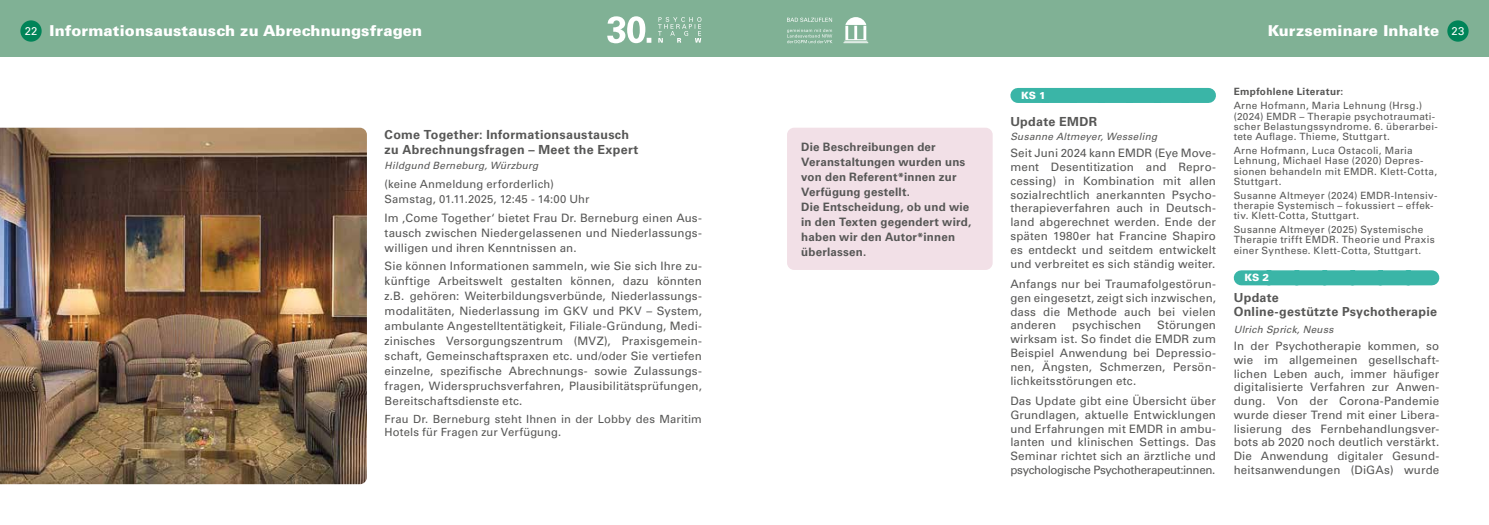
<style>
.page{position:relative;width:1489px;height:525px;background:#fff}
.page>*{position:absolute;margin:0;border:0;box-sizing:border-box;transform-origin:0 0}
.t1{font:900 15px "Univers LT Std";letter-spacing:.01em;color:#fff}
.t2{font:700 12.5px/15px "Univers LT Std";letter-spacing:.025em;color:#575756}
.t3{font:11.5px/13.8px "Univers LT Std";letter-spacing:.01em;color:#575756;text-align:justify}
.t4{font:700 11.5px/15px "Univers LT Std";letter-spacing:.015em;color:#575756}
.t5{font:11.25px/15px "Univers LT Std";letter-spacing:.01em;color:#575756}
.t6{font:11.25px "Univers LT Std";color:#fff}
.t7{font:10px/10.2px "Univers LT Std";letter-spacing:.03em;color:#575756}
.t8{font:italic 10px "Univers LT Std";letter-spacing:.025em;color:#575756}
.t9{font:700 10px "Univers LT Std";letter-spacing:.03em;color:#575756}
.t10{font:900 10px "Univers LT Std";color:#fff}
.s1{font-weight:400;font-size:11.25px}
</style>
<div class="page">
<div style="left:0;top:0;width:744px;height:57px;background:#80b195"></div>
<svg style="left:607px;top:16px;width:94px;height:27px"></svg>
<div style="left:744px;top:0;width:744px;height:57px;background:#80b195"></div>
<svg style="left:787px;top:17px;width:81px;height:26px"></svg>
<div style="left:1447px;top:20px;width:21px;height:22px;background:#008458;border-radius:50%"></div>
<div style="left:20px;top:20px;width:22px;height:22px;background:#008458;border-radius:50%"></div>
<div style="left:1017px;top:88px;width:191px;height:15px;background:#3ab5a7"></div>
<div style="left:1241px;top:270px;width:190px;height:15px;background:#3ab5a7"></div>
<div style="left:787px;top:128px;width:205px;height:142px;background:#f2e0e7;border-radius:7px"></div>
<img style="left:0;top:128px;width:367px;height:356px">
<h1 class="t1" style="left:25px;top:21px;width:399px"><span class="s1">22</span> Informationsaustausch zu Abrechnungsfragen</h1>
<p class="t6" style="left:1451px;top:24px;width:14px">23</p>
<h1 class="t1" style="left:1267px;top:21px;width:173px">Kurzseminare Inhalte</h1>
<p class="t2" style="left:384px;top:127px;width:255px">Come Together: Informationsaustausch zu Abrechnungsfragen – Meet the Expert</p>
<p class="t8" style="left:384px;top:159px;width:155px">Hildgund Berneburg, Würzburg</p>
<p class="t5" style="left:384px;top:176px;width:206px">(keine Anmeldung erforderlich)<br>Samstag, 01.11.2025, 12:45 - 14:00 Uhr</p>
<p class="t3" style="left:384px;top:210px;width:319px;line-height:15px">Im ‚Come Together‘ bietet Frau Dr. Berneburg einen Aus&shy;tausch zwischen Niedergelassenen und Niederlassungs&shy;willigen und ihren Kenntnissen an.</p>
<p class="t3" style="left:384px;top:259px;width:319px;line-height:15px">Sie können Informationen sammeln, wie Sie sich Ihre zu&shy;künftige Arbeitswelt gestalten können, dazu könnten z.B. gehören: Weiterbildungsverbünde, Niederlassungs&shy;modalitäten, Niederlassung im GKV und PKV – System, ambulante Angestelltentätigkeit, Filiale-Gründung, Medi&shy;zinisches Versorgungszentrum (MVZ), Praxisgemein&shy;schaft, Gemeinschaftspraxen etc. und/oder Sie vertiefen einzelne, spezifische Abrechnungs- sowie Zulassungs&shy;fragen, Widerspruchsverfahren, Plausibilitätsprüfungen, Bereitschaftsdienste etc.</p>
<p class="t5" style="left:384px;top:413px;width:319px;line-height:12.5px">Frau Dr. Berneburg steht Ihnen in der Lobby des Maritim<br>Hotels für Fragen zur Verfügung.</p>
<p class="t4" style="left:801px;top:139px;width:171px">Die Beschreibungen der<br>Veranstaltungen wurden uns von den Referent*innen zur<br>Verfügung gestellt.<br>Die Entscheidung, ob und wie in den Texten gegendert wird, haben wir den Autor*innen überlassen.</p>
<p class="t10" style="left:1020px;top:89px;width:26px">KS 1</p>
<p class="t2" style="left:1010px;top:114px;width:88px">Update EMDR</p>
<p class="t8" style="left:1010px;top:131px;width:148px">Susanne Altmeyer, Wesseling</p>
<p class="t3" style="left:1010px;top:146px;width:207px">Seit Juni 2024 kann EMDR (Eye Move&shy;ment Desentitization and Repro&shy;cessing) in Kombination mit allen sozialrechtlich anerkannten Psycho&shy;therapieverfahren auch in Deutsch&shy;land abgerechnet werden. Ende der späten 1980er hat Francine Shapiro es entdeckt und seitdem entwickelt und verbreitet es sich ständig weiter.</p>
<p class="t3" style="left:1010px;top:277px;width:207px">Anfangs nur bei Traumafolgestörun&shy;gen eingesetzt, zeigt sich inzwischen, dass die Methode auch bei vielen anderen</p>
<p class="t3" style="left:1010px;top:318px;width:207px;text-indent:147px">Störungen wirksam ist. So findet die EMDR zum Beispiel Anwendung bei Depressio&shy;nen, Ängsten, Schmerzen, Persön&shy;lichkeitsstörungen etc.</p>
<p class="t3" style="left:1010px;top:394px;width:207px">Das Update gibt eine Übersicht über Grundlagen, aktuelle Entwicklungen und Erfahrungen mit EMDR in ambu&shy;lanten und klinischen Settings. Das Seminar richtet sich an ärztliche und psychologische Psychotherapeut:innen.</p>
<p class="t3" style="left:1072px;top:318px;width:70px">psychischen</p>
<p class="t9" style="left:1233px;top:86px;width:111px">Empfohlene Literatur:</p>
<p class="t7" style="left:1233px;top:100px;width:206px">Arne Hofmann, Maria Lehnung (Hrsg.) (2024) EMDR – Therapie psychotraumati&shy;scher Belastungssyndrome. 6. überarbei&shy;tete Auflage. Thieme, Stuttgart.</p>
<p class="t7" style="left:1233px;top:145px;width:205px">Arne Hofmann, Luca Ostacoli, Maria<br>Lehnung, Michael Hase (2020) Depres&shy;sionen behandeln mit EMDR. Klett-Cotta,<br>Stuttgart.</p>
<p class="t7" style="left:1233px;top:190px;width:205px">Susanne Altmeyer (2024) EMDR-Intensiv&shy;therapie Systemisch – fokussiert – effek&shy;tiv. Klett-Cotta, Stuttgart.</p>
<p class="t7" style="left:1233px;top:224px;width:202px">Susanne Altmeyer (2025) Systemische<br>Therapie trifft EMDR. Theorie und Praxis einer Synthese. Klett-Cotta, Stuttgart.</p>
<p class="t10" style="left:1244px;top:271px;width:26px">KS 2</p>
<p class="t2" style="left:1233px;top:290px;width:205px;line-height:13.8px">Update<br>Online-gestützte Psychotherapie</p>
<p class="t8" style="left:1233px;top:323px;width:101px">Ulrich Sprick, Neuss</p>
<p class="t3" style="left:1233px;top:339px;width:207px">In der Psychotherapie kommen, so wie im allgemeinen gesellschaft&shy;lichen Leben auch, immer häufiger digitalisierte Verfahren zur Anwen&shy;dung. Von der Corona-Pandemie wurde dieser Trend mit einer Libera&shy;lisierung des Fernbehandlungsver&shy;bots ab 2020 noch deutlich verstärkt.<br>Die Anwendung digitaler Gesund&shy;heitsanwendungen (DiGAs) wurde</p>
</div>
